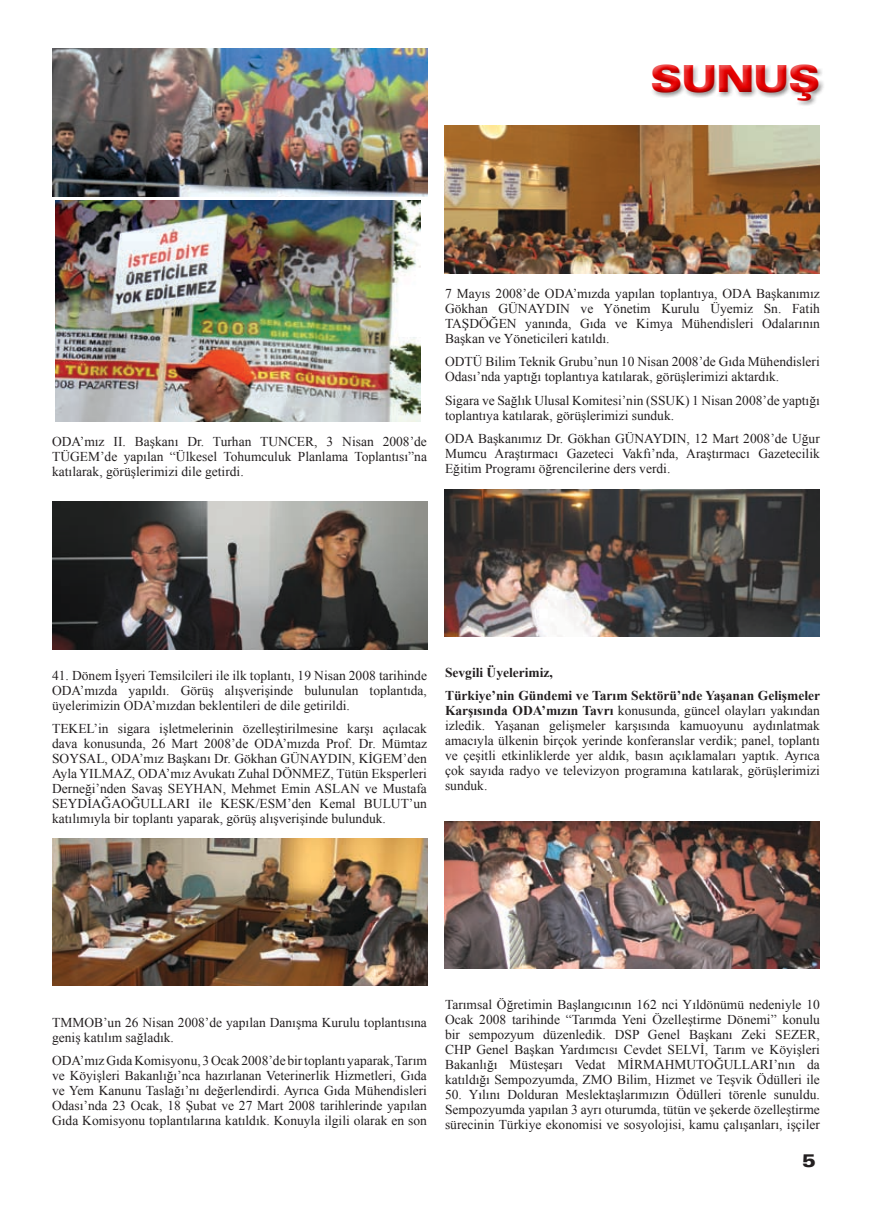
<style>
.page{position:relative;width:872px;height:1212px;background:#fff}
.page>*{position:absolute;margin:0;border:0;box-sizing:border-box;transform-origin:0 0}
.t1{font:900 expanded 37.5px "Zurich BT";color:#e60000}
.t2{font:900 expanded 18px "Zurich BT";color:#231f20}
.t3{font:13.5px/15px "Times New Roman";color:#231f20;text-align:justify}
.t4{font:700 13.5px/23.5px "Times New Roman";color:#231f20}
.s1{font-weight:700}
</style>
<div class="page">
<img style="left:52px;top:502px;width:375px;height:147px">
<img style="left:52px;top:838px;width:375px;height:148px">
<img style="left:444px;top:126px;width:376px;height:147px">
<img style="left:444px;top:489px;width:376px;height:148px">
<img style="left:52px;top:48px;width:375px;height:148px">
<img style="left:55px;top:200px;width:366px;height:222px">
<img style="left:444px;top:821px;width:376px;height:147px">
<h1 class="t1" style="left:651px;top:57px;width:170px">SUNUŞ</h1>
<p class="t3" style="left:52px;top:434px;width:376px">ODA’mız II. Başkanı Dr. Turhan TUNCER, 3 Nisan 2008’de TÜGEM’de yapılan “Ülkesel Tohumculuk Planlama Toplantısı”na katılarak, görüşlerimizi dile getirdi.</p>
<p class="t3" style="left:445px;top:286px;width:376px">7 Mayıs 2008’de ODA’mızda yapılan toplantıya, ODA Başkanımız Gökhan GÜNAYDIN ve Yönetim Kurulu Üyemiz Sn. Fatih TAŞDÖĞEN yanında, Gıda ve Kimya Mühendisleri Odalarının Başkan ve Yöneticileri katıldı.</p>
<p class="t3" style="left:445px;top:354px;width:376px">ODTÜ Bilim Teknik Grubu’nun 10 Nisan 2008’de Gıda Mühendisleri<br>Odası’nda yaptığı toplantıya katılarak, görüşlerimizi aktardık.</p>
<p class="t3" style="left:445px;top:393px;width:376px">Sigara ve Sağlık Ulusal Komitesi’nin (SSUK) 1 Nisan 2008’de yaptığı toplantıya katılarak, görüşlerimizi sunduk.</p>
<p class="t3" style="left:445px;top:431px;width:376px">ODA Başkanımız Dr. Gökhan GÜNAYDIN, 12 Mart 2008’de Uğur Mumcu Araştırmacı Gazeteci Vakfı’nda, Araştırmacı Gazetecilik Eğitim Programı öğrencilerine ders verdi.</p>
<p class="t3" style="left:52px;top:667px;width:376px">41. Dönem İşyeri Temsilcileri ile ilk toplantı, 19 Nisan 2008 tarihinde ODA’mızda yapıldı. Görüş alışverişinde bulunulan toplantıda, üyelerimizin ODA’mızdan beklentileri de dile getirildi.</p>
<p class="t3" style="left:52px;top:721px;width:376px">TEKEL’in sigara işletmelerinin özelleştirilmesine karşı açılacak dava konusunda, 26 Mart 2008’de ODA’mızda Prof. Dr. Mümtaz SOYSAL, ODA’mız Başkanı Dr. Gökhan GÜNAYDIN, KİGEM’den Ayla YILMAZ, ODA’mız Avukatı Zuhal DÖNMEZ, Tütün Eksperleri Derneği’nden Savaş SEYHAN, Mehmet Emin ASLAN ve Mustafa SEYDİAĞAOĞULLARI ile KESK/ESM’den Kemal BULUT’un katılımıyla bir toplantı yaparak, görüş alışverişinde bulunduk.</p>
<p class="t4" style="left:445px;top:660px;width:377px">Sevgili Üyelerimiz,<br>Türkiye’nin Gündemi ve Tarım Sektörü’nde Yaşanan Gelişmeler</p>
<p class="t3" style="left:445px;top:703px;width:376px"><span class="s1">Karşısında ODA’mızın Tavrı</span> konusunda, güncel olayları yakından izledik. Yaşanan gelişmeler karşısında kamuoyunu aydınlatmak amacıyla ülkenin birçok yerinde konferanslar verdik; panel, toplantı ve çeşitli etkinliklerde yer aldık, basın açıklamaları yaptık. Ayrıca çok sayıda radyo ve televizyon programına katılarak, görüşlerimizi sunduk.</p>
<p class="t3" style="left:52px;top:1014px;width:376px">TMMOB’un 26 Nisan 2008’de yapılan Danışma Kurulu toplantısına geniş katılım sağladık.</p>
<p class="t3" style="left:52px;top:1053px;width:376px">ODA’mız Gıda Komisyonu, 3 Ocak 2008’de bir toplantı yaparak, Tarım ve Köyişleri Bakanlığı’nca hazırlanan Veterinerlik Hizmetleri, Gıda ve Yem Kanunu Taslağı’nı değerlendirdi. Ayrıca Gıda Mühendisleri Odası’nda 23 Ocak, 18 Şubat ve 27 Mart 2008 tarihlerinde yapılan Gıda Komisyonu toplantılarına katıldık. Konuyla ilgili olarak en son</p>
<p class="t3" style="left:445px;top:997px;width:376px">Tarımsal Öğretimin Başlangıcının 162 nci Yıldönümü nedeniyle 10<br>Ocak 2008 tarihinde “Tarımda Yeni Özelleştirme Dönemi” konulu bir sempozyum düzenledik. DSP Genel Başkanı Zeki SEZER, CHP Genel Başkan Yardımcısı Cevdet SELVİ, Tarım ve Köyişleri Bakanlığı Müsteşarı Vedat MİRMAHMUTOĞULLARI’nın da katıldığı Sempozyumda, ZMO Bilim, Hizmet ve Teşvik Ödülleri ile</p>
<p class="t3" style="left:445px;top:1087px;width:376px">50. Yılını Dolduran Meslektaşlarımızın Ödülleri törenle sunuldu.<br>Sempozyumda yapılan 3 ayrı oturumda, tütün ve şekerde özelleştirme sürecinin Türkiye ekonomisi ve sosyolojisi, kamu çalışanları, işçiler</p>
<h2 class="t2" style="left:802px;top:1150px;width:15px">5</h2>
</div>
